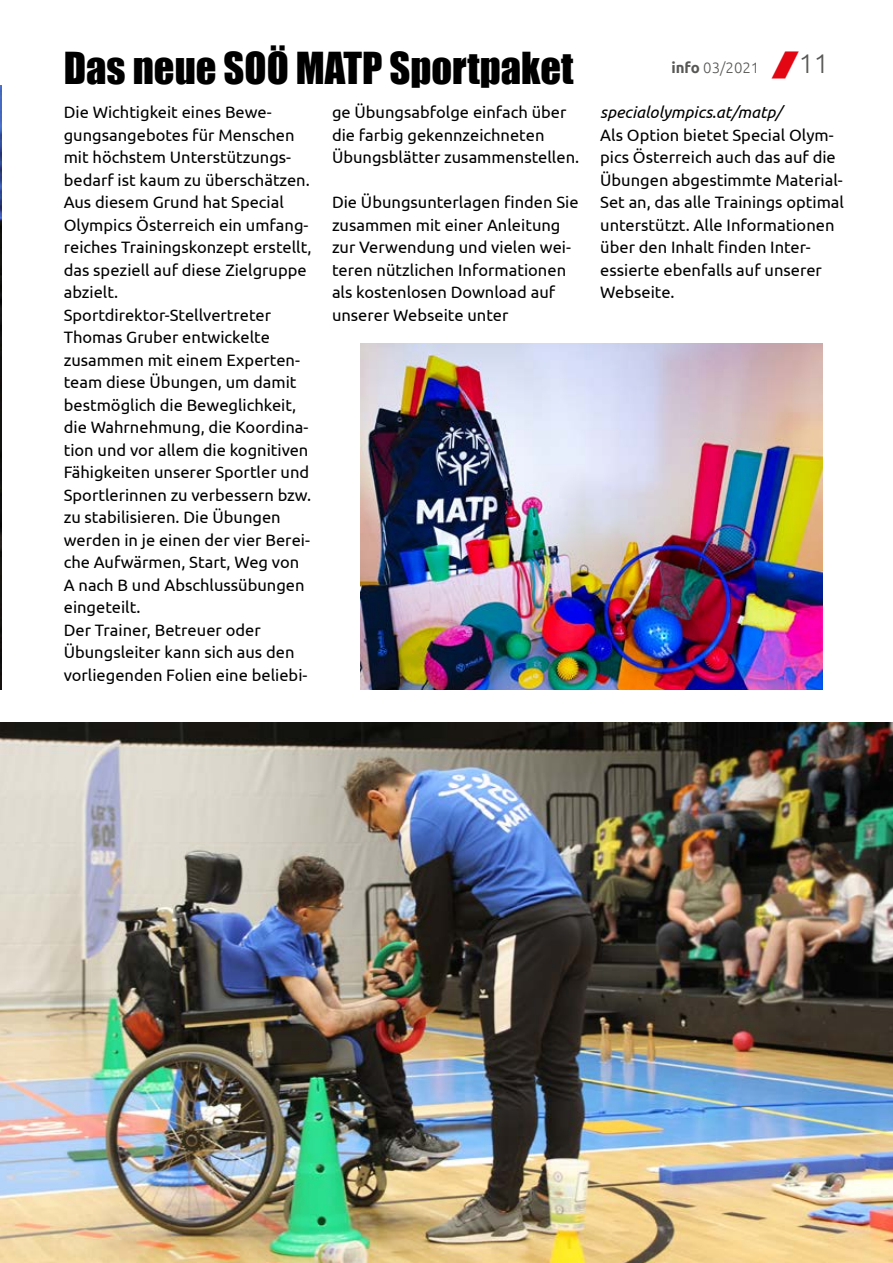
<style>
.page{position:relative;width:893px;height:1263px;background:#fff}
.page>*{position:absolute;margin:0;border:0;box-sizing:border-box;transform-origin:0 0}
.t1{font:40.5px "Impact";color:#000}
.t2{font:300 27px "Ubuntu";color:#575756}
.t3{font:16.5px/22.5px "Ubuntu";color:#000}
.t4{font:italic 16.5px "Ubuntu";color:#000}
.t5{font:300 15px "Ubuntu";color:#575756}
.s1{font-weight:700}
</style>
<div class="page">
<img style="left:0;top:85px;width:1px;height:605px">
<img style="left:0;top:723px;width:893px;height:540px">
<img style="left:360px;top:343px;width:462px;height:347px">
<h1 class="t1" style="left:64px;top:37px;width:511px">Das neue SOÖ MATP Sportpaket</h1>
<p class="t3" style="left:64px;top:100px;width:249px">Die Wichtigkeit eines Bewe&shy;gungsangebotes für Menschen mit höchstem Unterstützungs&shy;bedarf ist kaum zu überschätzen.<br>Aus diesem Grund hat Special<br>Olympics Österreich ein umfang&shy;reiches Trainingskonzept erstellt, das speziell auf diese Zielgruppe abzielt.<br>Sportdirektor-Stellvertreter<br>Thomas Gruber entwickelte zusammen mit einem Experten&shy;team diese Übungen, um damit bestmöglich die Beweglichkeit, die Wahrnehmung, die Koordina&shy;tion und vor allem die kognitiven<br>Fähigkeiten unserer Sportler und<br>Sportlerinnen zu verbessern bzw. zu stabilisieren. Die Übungen werden in je einen der vier Berei&shy;che Aufwärmen, Start, Weg von<br>A nach B und Abschlussübungen eingeteilt.<br>Der Trainer, Betreuer oder<br>Übungsleiter kann sich aus den vorliegenden Folien eine beliebi-</p>
<p class="t3" style="left:332px;top:101px;width:249px">ge Übungsabfolge einfach über die farbig gekennzeichneten<br>Übungsblätter zusammenstellen.</p>
<p class="t3" style="left:332px;top:191px;width:248px">Die Übungsunterlagen finden Sie zusammen mit einer Anleitung zur Verwendung und vielen wei&shy;teren nützlichen Informationen als kostenlosen Download auf unserer Webseite unter</p>
<p class="t5" style="left:671px;top:58px;width:90px"><span class="s1">info</span> 03/2021</p>
<h2 class="t2" style="left:799px;top:47px;width:32px">11</h2>
<p class="t4" style="left:600px;top:102px;width:183px">specialolympics.at/matp/</p>
<p class="t3" style="left:600px;top:123px;width:245px">Als Option bietet Special Olym&shy;pics Österreich auch das auf die<br>Übungen abgestimmte Material-<br>Set an, das alle Trainings optimal unterstützt. Alle Informationen über den Inhalt finden Inter&shy;essierte ebenfalls auf unserer<br>Webseite.</p>
</div>
